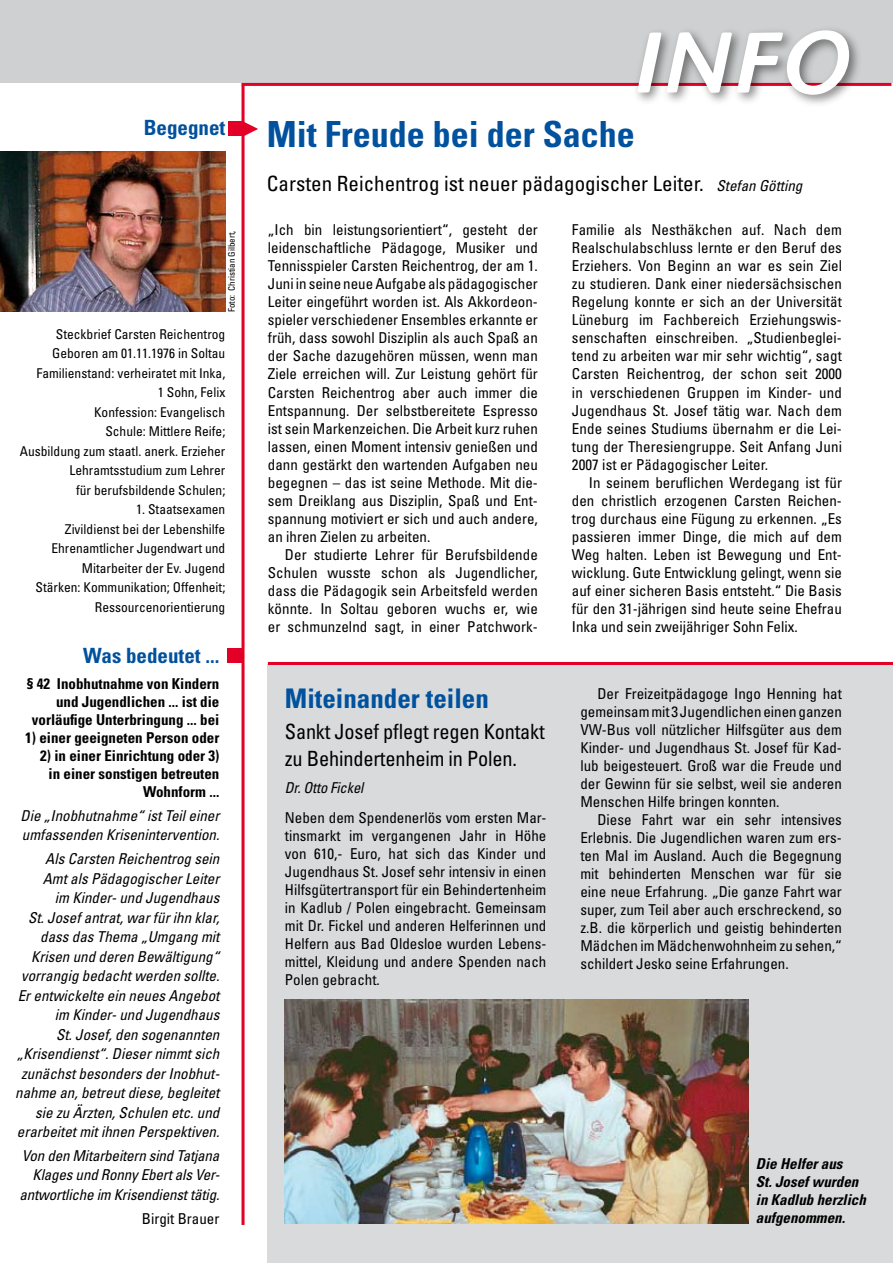
<style>
.page{position:relative;width:893px;height:1263px;background:#fff}
.page>*{position:absolute;margin:0;border:0;box-sizing:border-box;transform-origin:0 0}
.t1{font:italic 500 90px "Highlander ITC";color:#fff}
.t2{font:700 condensed 36px "Univers";color:#00519e}
.t3{font:700 condensed 27px "Univers";color:#00519e}
.t4{font:condensed 21px/27px "Univers";letter-spacing:-.01em;color:#000}
.t5{font:700 condensed 21px "Univers";color:#00519e}
.t6{font:condensed 15px/18px "Univers";color:#000;text-align:justify}
.t7{font:italic condensed 15px/19.5px "Univers";color:#000;text-align:right}
.t8{font:700 condensed 15px/18px "Univers";color:#000;text-align:right}
.t9{font:italic 700 condensed 15px/18px "Univers";color:#000}
.t10{font:condensed 13.5px/19.5px "Univers";color:#000;text-align:right}
.t11{font:condensed 9px "Univers";color:#000}
.s1{font-style:italic;font-size:15px}
</style>
<div class="page">
<div style="left:268px;top:664px;width:625px;height:599px;background:#d9dadb"></div>
<hr style="left:268px;top:662px;width:625px;height:3px;background:#e20026">
<div style="left:0;top:0;width:893px;height:83px;background:#cfd0d1"></div>
<hr style="left:241px;top:83px;width:650px;height:3px;background:#e20026">
<hr style="left:242px;top:85px;width:3px;height:1140px;background:#e20026">
<div style="left:228px;top:121px;width:15px;height:15px;background:#e20026"></div>
<div style="left:227px;top:648px;width:15px;height:14px;background:#e20026"></div>
<div style="left:631px;top:23px;width:234px;height:87px;background:#000;opacity:.5"></div>
<svg style="left:244px;top:121px;width:14px;height:15px"></svg>
<img style="left:0;top:151px;width:225px;height:161px">
<img style="left:285px;top:999px;width:463px;height:225px">
<h3 class="t5" style="left:144px;top:115px;width:83px">Begegnet</h3>
<p class="t11" style="left:226px;top:312px;width:83px;rotate:-90deg">Foto: Christian Gilbert,</p>
<p class="t10" style="left:20px;top:324px;width:207px">Steckbrief Carsten Reichentrog<br>Geboren am 01.11.1976 in Soltau<br>Familienstand: verheiratet mit Inka,<br>1 Sohn, Felix<br>Konfession: Evangelisch<br>Schule: Mittlere Reife;<br>Ausbildung zum staatl. anerk. Erzieher<br>Lehramtsstudium zum Lehrer<br>für berufsbildende Schulen;</p>
<p class="t10" style="left:36px;top:499px;width:191px">1. Staatsexamen<br>Zivildienst bei der Lebenshilfe<br>Ehrenamtlicher Jugendwart und<br>Mitarbeiter der Ev. Jugend<br>Stärken: Kommunikation; Offenheit;<br>Ressourcenorientierung</p>
<h3 class="t5" style="left:83px;top:642px;width:138px">Was bedeutet ...</h3>
<p class="t8" style="left:27px;top:674px;width:194px">§ 42 Inobhutnahme von Kindern und Jugendlichen ... ist die vorläufige Unterbringung ... bei</p>
<p class="t8" style="left:25px;top:728px;width:196px">1) einer geeigneten Person oder</p>
<p class="t8" style="left:40px;top:746px;width:181px">2) in einer Einrichtung oder 3) in einer sonstigen betreuten<br>Wohnform ...</p>
<p class="t7" style="left:21px;top:805px;width:200px;text-align:left">Die „Inobhutnahme“ ist Teil einer umfassenden Krisenintervention.</p>
<p class="t7" style="left:15px;top:849px;width:206px">Als Carsten Reichentrog sein<br>Amt als Pädagogischer Leiter<br>im Kinder- und Jugendhaus<br>St. Josef antrat, war für ihn klar, dass das Thema „Umgang mit<br>Krisen und deren Bewältigung“ vorrangig bedacht werden sollte.<br>Er entwickelte ein neues Angebot im Kinder- und Jugendhaus<br>St. Josef, den sogenannten<br>„- Krisendienst“. Dieser nimmt sich zunächst besonders der Inobhut&shy;nahme an, betreut diese, begleitet sie zu Ärzten, Schulen etc. und erarbeitet mit ihnen Perspektiven.</p>
<p class="t7" style="left:20px;top:1145px;width:201px">Von den Mitarbeitern sind Tatjana<br>Klages und Ronny Ebert als Ver&shy;antwortliche im Krisendienst tätig.</p>
<p class="t6" style="left:142px;top:1209px;width:79px">Birgit Brauer</p>
<h1 class="t1" style="left:635px;top:11px;width:216px">INFO</h1>
<h2 class="t2" style="left:267px;top:112px;width:369px">Mit Freude bei der Sache</h2>
<h3 class="t4" style="left:267px;top:169px;width:537px">Carsten Reichentrog ist neuer pädagogischer Leiter. <span class="s1">Stefan Götting</span></h3>
<p class="t6" style="left:268px;top:221px;width:272px">„Ich bin leistungsorientiert“, gesteht der leidenschaftliche Pädagoge, Musiker und Tennisspieler Carsten Reichentrog, der am 1.<br>Juni in seine neue Aufgabe als pädagogischer Leiter eingeführt worden ist. Als Akkordeon&shy;spieler verschiedener Ensembles erkannte er früh, dass sowohl Disziplin als auch Spaß an der Sache dazugehören müssen, wenn man Ziele erreichen will. Zur Leistung gehört für Carsten Reichentrog aber auch immer die Entspannung. Der selbstbereitete Espresso ist sein Markenzeichen. Die Arbeit kurz ruhen lassen, einen Moment intensiv genießen und dann gestärkt den wartenden Aufgaben neu begegnen – das ist seine Methode. Mit die&shy;sem Dreiklang aus Disziplin, Spaß und Ent&shy;spannung motiviert er sich und auch andere, an ihren Zielen zu arbeiten.</p>
<p class="t6" style="left:268px;top:545px;width:272px;text-indent:17px">Der studierte Lehrer für Berufsbildende Schulen wusste schon als Jugendlicher, dass die Pädagogik sein Arbeitsfeld werden könnte. In Soltau geboren wuchs er, wie er schmunzelnd sagt, in einer Patchwork-</p>
<h3 class="t3" style="left:285px;top:681px;width:206px">Miteinander teilen</h3>
<h3 class="t4" style="left:285px;top:717px;width:261px">Sankt Josef pflegt regen Kontakt zu Behindertenheim in Polen.</h3>
<p class="t7" style="left:285px;top:777px;width:80px">Dr. Otto Fickel</p>
<p class="t6" style="left:285px;top:809px;width:263px">Neben dem Spendenerlös vom ersten Mar&shy;tinsmarkt im vergangenen Jahr in Höhe von 610,- Euro, hat sich das Kinder und Jugendhaus St. Josef sehr intensiv in einen Hilfsgütertransport für ein Behindertenheim in Kadlub / Polen eingebracht. Gemeinsam mit Dr. Fickel und anderen Helferinnen und Helfern aus Bad Oldesloe wurden Lebens&shy;mittel, Kleidung und andere Spenden nach Polen gebracht.</p>
<p class="t6" style="left:572px;top:221px;width:272px">Familie als Nesthäkchen auf. Nach dem Realschulabschluss lernte er den Beruf des Erziehers. Von Beginn an war es sein Ziel zu studieren. Dank einer niedersächsischen Regelung konnte er sich an der Universität Lüneburg im Fachbereich Erziehungswis&shy;senschaften einschreiben. „Studienbeglei&shy;tend zu arbeiten war mir sehr wichtig“, sagt Carsten Reichentrog, der schon seit 2000 in verschiedenen Gruppen im Kinder- und Jugendhaus St. Josef tätig war. Nach dem Ende seines Studiums übernahm er die Lei&shy;tung der Theresiengruppe. Seit Anfang Juni 2007 ist er Pädagogischer Leiter.</p>
<p class="t6" style="left:572px;top:473px;width:272px;text-indent:17px">In seinem beruflichen Werdegang ist für den christlich erzogenen Carsten Reichen&shy;trog durchaus eine Fügung zu erkennen. „Es passieren immer Dinge, die mich auf dem Weg halten. Leben ist Bewegung und Ent&shy;wicklung. Gute Entwicklung gelingt, wenn sie auf einer sicheren Basis entsteht.“ Die Basis für den 31-jährigen sind heute seine Ehefrau Inka und sein zweijähriger Sohn Felix.</p>
<p class="t6" style="left:580px;top:684px;width:263px;text-indent:17px">Der Freizeitpädagoge Ingo Henning hat gemeinsam mit 3 Jugendlichen einen ganzen VW-Bus voll nützlicher Hilfsgüter aus dem Kinder- und Jugendhaus St. Josef für Kad&shy;lub beigesteuert. Groß war die Freude und der Gewinn für sie selbst, weil sie anderen Menschen Hilfe bringen konnten.</p>
<p class="t6" style="left:580px;top:810px;width:263px;text-indent:17px">Diese Fahrt war ein sehr intensives Erlebnis. Die Jugendlichen waren zum ers&shy;ten Mal im Ausland. Auch die Begegnung mit behinderten Menschen war für sie eine neue Erfahrung. „Die ganze Fahrt war super, zum Teil aber auch erschreckend, so z.B. die körperlich und geistig behinderten Mädchen im Mädchenwohnheim zu sehen,“ schildert Jesko seine Erfahrungen.</p>
<p class="t9" style="left:756px;top:1155px;width:112px">Die Helfer aus<br>St. Josef wurden in Kadlub herzlich aufgenommen.</p>
</div>
